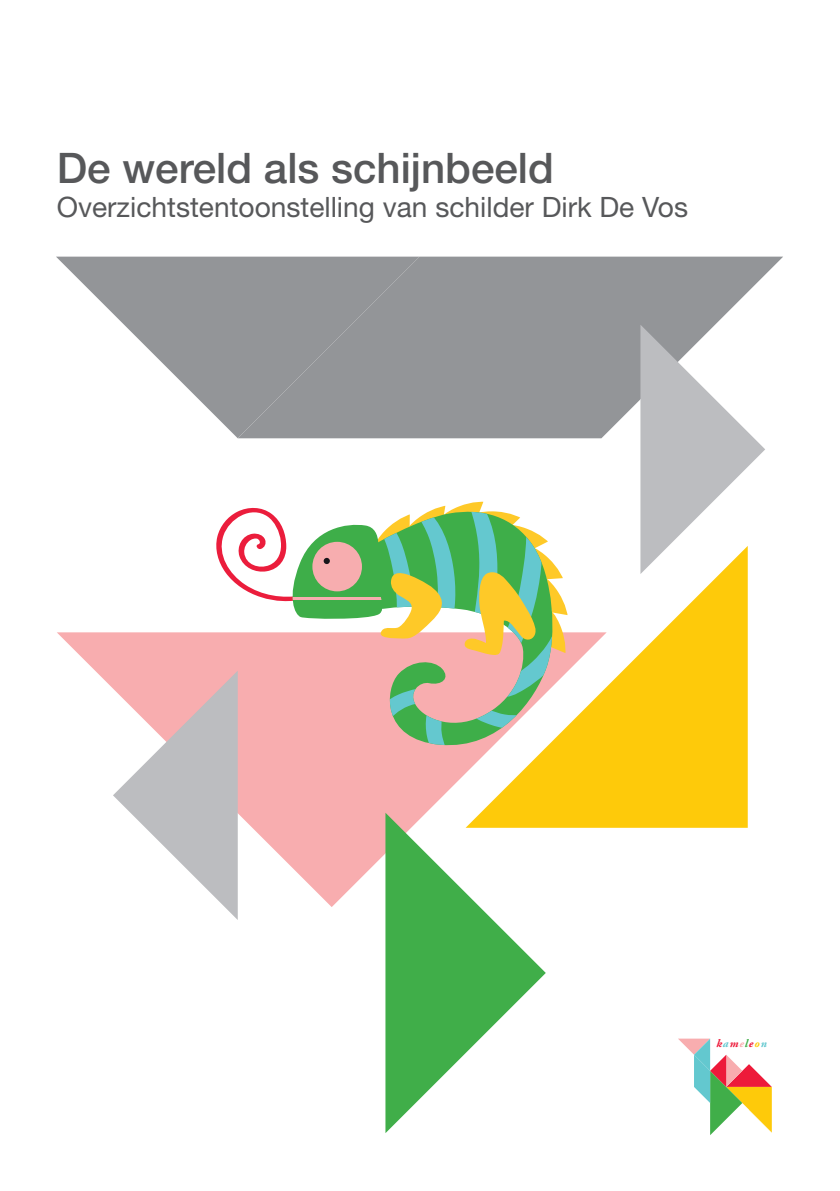
<style>
.page{position:relative;width:840px;height:1191px;background:#fff}
.page>*{position:absolute;margin:0;border:0;box-sizing:border-box;transform-origin:0 0}
.t1{font:500 42.2px "Helvetica Neue";color:#57585a}
.t2{font:28px "Helvetica Neue";color:#57585a}
.t3{font:italic 700 11.2px "Adobe Garamond Pro";letter-spacing:.09em;color:#ed1a3a}
.s1{color:#63c8cf}
.s2{color:#f8adaf}
.s3{color:#40ae49}
.s4{color:#feca0a}
</style>
<div class="page">
<svg style="left:678px;top:1038px;width:93px;height:97px"></svg>
<svg style="left:567px;top:574px;width:180px;height:253px;fill:#feca0a"></svg>
<svg style="left:57px;top:632px;width:549px;height:196px"></svg>
<svg style="left:56px;top:257px;width:181px;height:181px"></svg>
<div style="left:237px;top:257px;width:545px;height:181px;background:#939598"></div>
<svg style="left:113px;top:501px;width:454px;height:419px"></svg>
<svg style="left:640px;top:325px;width:124px;height:249px"></svg>
<svg style="left:385px;top:812px;width:160px;height:321px"></svg>
<h1 class="t1" style="left:57px;top:143px;width:498px">De wereld als schijnbeeld</h1>
<p class="t2" style="left:57px;top:190px;width:632px">Overzichtstentoonstelling van schilder Dirk De Vos</p>
<p class="t3" style="left:716px;top:1036px;width:52px">k<span class="s1">a</span>m<span class="s2">e</span><span class="s3">l</span>e<span class="s4">o</span><span class="s1">n</span></p>
</div>
